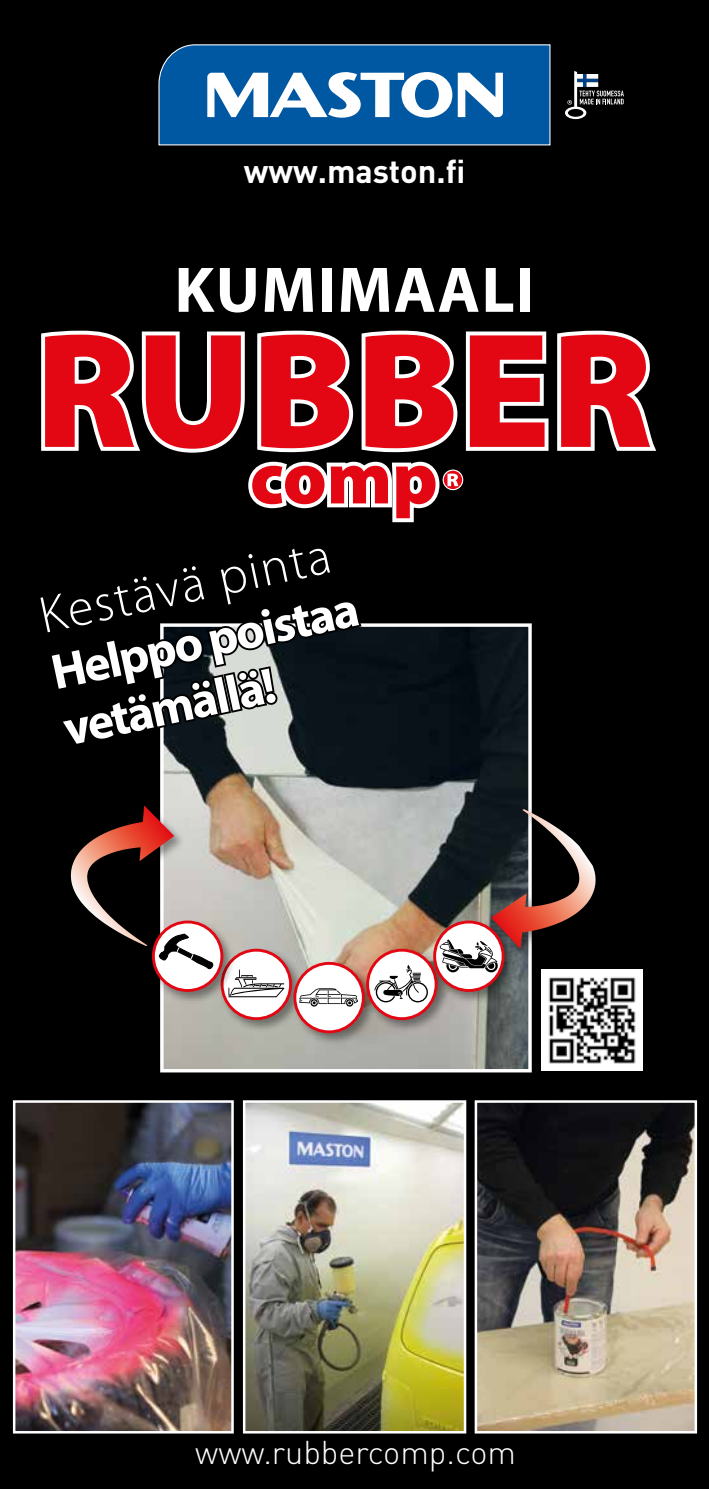
<style>
.page{position:relative;width:709px;height:1489px;background:#fff}
.page>*{position:absolute;margin:0;border:0;box-sizing:border-box;transform-origin:0 0}
.t1{font:900 165.25px "Myriad Pro";color:#e30613}
.t2{font:900 75px "Myriad Pro";color:#e30613}
.t3{font:700 65px "Myriad Pro";letter-spacing:.02em;color:#fff}
.t4{font:300 52.25px "Myriad Pro";color:#fff}
.t5{font:700 50px/57.5px "Myriad Pro";color:#fff}
.t6{font:300 32.5px "DINOT";color:#fff}
.t7{font:700 32.5px "DINOT";color:#fff}
</style>
<div class="page">
<div style="left:0;top:0;width:709px;height:1488px;background:#000"></div>
<div style="left:154px;top:43px;width:407px;height:116px;background:#000"></div>
<svg style="left:158px;top:44px;width:393px;height:102px;background:#3478b1"></svg>
<div style="left:240px;top:158px;width:234px;height:38px;background:#000"></div>
<svg style="left:565px;top:71px;width:59px;height:48px;background:#383a3c"></svg>
<div style="left:31px;top:321px;width:645px;height:220px;background:#000"></div>
<svg style="left:41px;top:330px;width:616px;height:193px"></svg>
<img style="left:164px;top:627px;width:363px;height:441px">
<div style="left:160px;top:623px;width:371px;height:449px;border:3px solid #fff"></div>
<img style="left:246px;top:1103px;width:217px;height:327px">
<div style="left:243px;top:1100px;width:223px;height:333px;border:2px solid #fff"></div>
<img style="left:16px;top:1103px;width:215px;height:327px">
<div style="left:13px;top:1100px;width:221px;height:333px;border:2px solid #fff"></div>
<img style="left:477px;top:1103px;width:217px;height:327px">
<div style="left:474px;top:1100px;width:223px;height:333px;border:2px solid #fff"></div>
<svg style="left:36px;top:542px;width:328px;height:225px;background:#181a1b"></svg>
<div style="left:68px;top:804px;width:118px;height:154px;background:#000"></div>
<div style="left:489px;top:807px;width:119px;height:153px;background:#000"></div>
<div style="left:218px;top:945px;width:86px;height:87px;background:#000;opacity:.4"></div>
<div style="left:222px;top:950px;width:68px;height:68px;background:#fff;border-radius:50%"></div>
<div style="left:221px;top:948px;width:71px;height:72px;border:3px solid #e30613;border-radius:50%"></div>
<svg style="left:235px;top:969px;width:49px;height:28px"></svg>
<div style="left:290px;top:959px;width:87px;height:86px;background:#000;opacity:.4"></div>
<div style="left:295px;top:963px;width:68px;height:68px;background:#fff;border-radius:50%"></div>
<div style="left:293px;top:961px;width:72px;height:72px;border:3px solid #e30613;border-radius:50%"></div>
<svg style="left:299px;top:988px;width:59px;height:18px"></svg>
<div style="left:363px;top:945px;width:87px;height:87px;background:#000;opacity:.4"></div>
<svg style="left:367px;top:950px;width:69px;height:68px"></svg>
<div style="left:366px;top:948px;width:71px;height:72px;border:3px solid #e30613;border-radius:50%"></div>
<svg style="left:374px;top:965px;width:54px;height:37px"></svg>
<div style="left:430px;top:917px;width:87px;height:87px;background:#000;opacity:.4"></div>
<div style="left:434px;top:922px;width:69px;height:68px;background:#fff;border-radius:50%"></div>
<div style="left:433px;top:920px;width:71px;height:71px;border:3px solid #e30613;border-radius:50%"></div>
<svg style="left:439px;top:809px;width:156px;height:163px"></svg>
<div style="left:149px;top:917px;width:86px;height:87px;background:#000;opacity:.4"></div>
<div style="left:153px;top:922px;width:69px;height:68px;background:#fff;border-radius:50%"></div>
<div style="left:152px;top:920px;width:71px;height:71px;border:3px solid #e30613;border-radius:50%"></div>
<svg style="left:71px;top:805px;width:142px;height:164px"></svg>
<img style="left:541px;top:969px;width:101px;height:101px">
<p class="t7" style="left:244px;top:149px;width:223px">www.maston.fi</p>
<h3 class="t3" style="left:174px;top:247px;width:361px">KUMIMAALI</h3>
<h1 class="t1" style="left:35px;top:281px;width:619px">RUBBER</h1>
<h2 class="t2" style="left:250px;top:428px;width:189px">comp</h2>
<p class="t4" style="left:33px;top:585px;width:298px;rotate:-12deg">Kestävä pinta</p>
<p class="t5" style="left:46px;top:643px;width:314px;rotate:-12deg">Helppo poistaa vetämällä!</p>
<p class="t6" style="left:195px;top:1430px;width:322px">www.rubbercomp.com</p>
</div>
